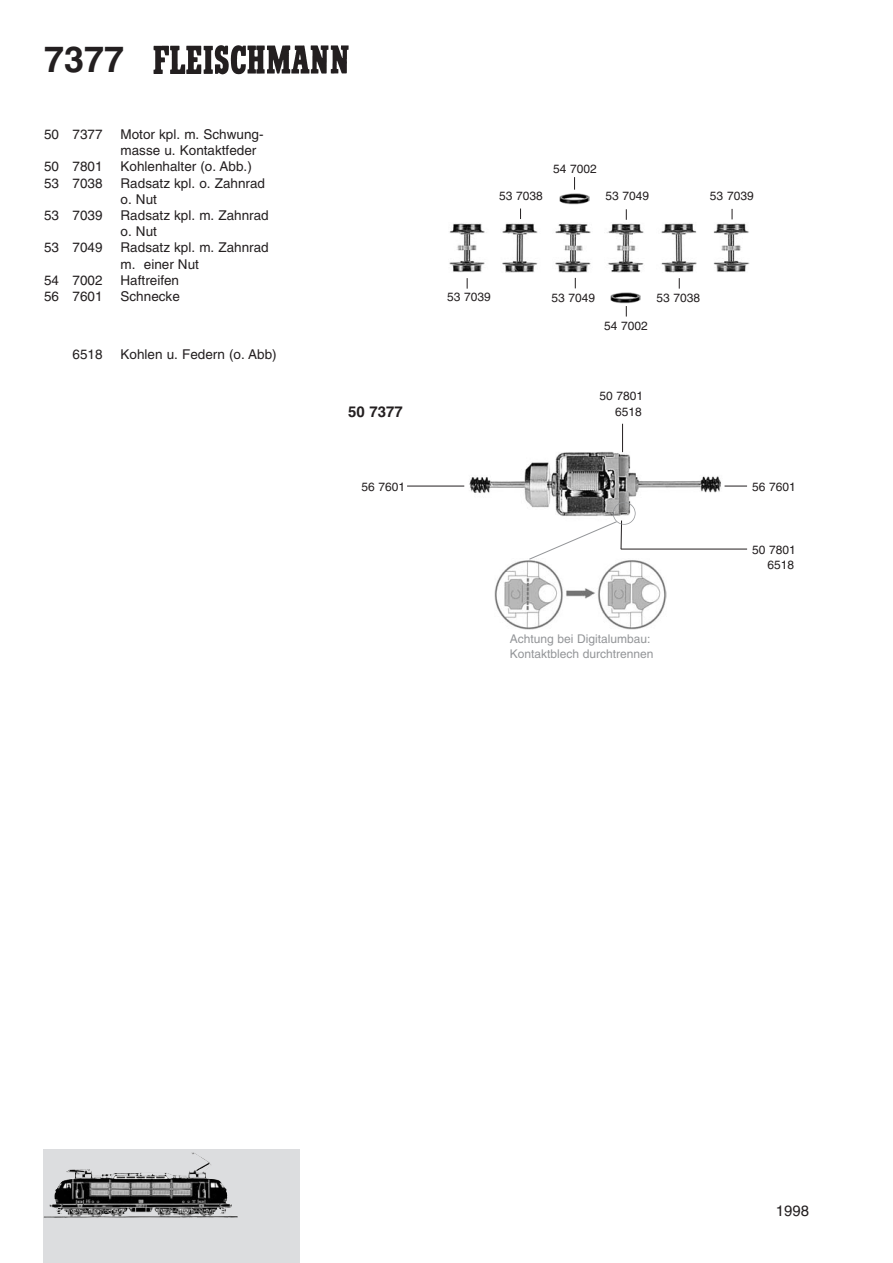
<style>
.page{position:relative;width:893px;height:1263px;background:#fff}
.page>*{position:absolute;margin:0;border:0;box-sizing:border-box;transform-origin:0 0}
.t1{font:700 36px "Helvetica";color:#231f20}
.t2{font:700 15px "Helvetica";color:#231f20}
.t3{font:15px "Helvetica";color:#231f20}
.t4{font:13.5px/16.2px "Helvetica";color:#231f20}
.t5{font:12px "Helvetica";color:#231f20}
.t6{font:12px/14.4px "Helvetica";color:#939598}
</style>
<div class="page">
<img style="left:153px;top:45px;width:196px;height:30px">
<img style="left:449px;top:223px;width:300px;height:49px">
<img style="left:457px;top:447px;width:269px;height:75px">
<img style="left:560px;top:193px;width:29px;height:11px">
<img style="left:611px;top:292px;width:30px;height:11px">
<svg style="left:622px;top:424px;width:1px;height:28px"></svg>
<svg style="left:574px;top:177px;width:1px;height:13px"></svg>
<img style="left:494px;top:560px;width:173px;height:69px">
<svg style="left:724px;top:486px;width:23px;height:1px"></svg>
<hr style="left:407px;top:486px;width:57px;height:1px;background:#231f20">
<hr style="left:621px;top:549px;width:126px;height:1px;background:#231f20">
<div style="left:613px;top:502px;width:23px;height:23px;border:2px solid #939598;border-radius:50%"></div>
<svg style="left:528px;top:520px;width:94px;height:40px"></svg>
<div style="left:44px;top:1149px;width:256px;height:114px;background:#dcdddf"></div>
<img style="left:50px;top:1152px;width:182px;height:64px">
<h1 class="t1" style="left:44px;top:45px;width:82px">7377</h1>
<p class="t4" style="left:44px;top:127px;width:60px">50 7377</p>
<p class="t4" style="left:121px;top:127px;width:144px">Motor kpl. m. Schwung&shy;masse u. Kontaktfeder</p>
<p class="t4" style="left:44px;top:160px;width:60px">50 7801</p>
<p class="t4" style="left:121px;top:160px;width:133px">Kohlenhalter (o. Abb.)</p>
<p class="t4" style="left:44px;top:176px;width:60px">53 7038</p>
<p class="t4" style="left:121px;top:176px;width:146px">Radsatz kpl. o. Zahnrad o. Nut</p>
<p class="t4" style="left:44px;top:208px;width:60px">53 7039</p>
<p class="t4" style="left:121px;top:208px;width:150px">Radsatz kpl. m. Zahnrad o. Nut</p>
<p class="t4" style="left:44px;top:241px;width:60px">53 7049</p>
<p class="t4" style="left:121px;top:241px;width:150px">Radsatz kpl. m. Zahnrad m. einer Nut</p>
<p class="t4" style="left:44px;top:273px;width:60px">54 7002</p>
<p class="t4" style="left:121px;top:273px;width:60px">Haftreifen</p>
<p class="t4" style="left:44px;top:289px;width:60px">56 7601</p>
<p class="t4" style="left:121px;top:289px;width:61px">Schnecke</p>
<p class="t4" style="left:73px;top:347px;width:32px">6518</p>
<p class="t4" style="left:121px;top:347px;width:158px">Kohlen u. Federn (o. Abb)</p>
<p class="t5" style="left:553px;top:165px;width:45px">54 7002</p>
<p class="t5" style="left:499px;top:192px;width:45px">53 7038</p>
<p class="t5" style="left:606px;top:192px;width:45px">53 7049</p>
<p class="t5" style="left:710px;top:192px;width:45px">53 7039</p>
<p class="t5" style="left:447px;top:292px;width:45px">53 7039</p>
<p class="t5" style="left:656px;top:293px;width:45px">53 7038</p>
<p class="t5" style="left:552px;top:293px;width:45px">53 7049</p>
<p class="t5" style="left:604px;top:321px;width:45px">54 7002</p>
<p class="t5" style="left:600px;top:392px;width:45px">50 7801</p>
<p class="t2" style="left:348px;top:405px;width:56px">50 7377</p>
<p class="t5" style="left:615px;top:408px;width:28px">6518</p>
<p class="t5" style="left:362px;top:482px;width:45px">56 7601</p>
<p class="t5" style="left:752px;top:482px;width:45px">56 7601</p>
<p class="t5" style="left:752px;top:545px;width:45px">50 7801</p>
<p class="t6" style="left:510px;top:633px;width:145px">Achtung bei Digitalumbau:<br>Kontaktblech durchtrennen</p>
<p class="t5" style="left:767px;top:560px;width:28px">6518</p>
<p class="t3" style="left:776px;top:1205px;width:35px">1998</p>
</div>
